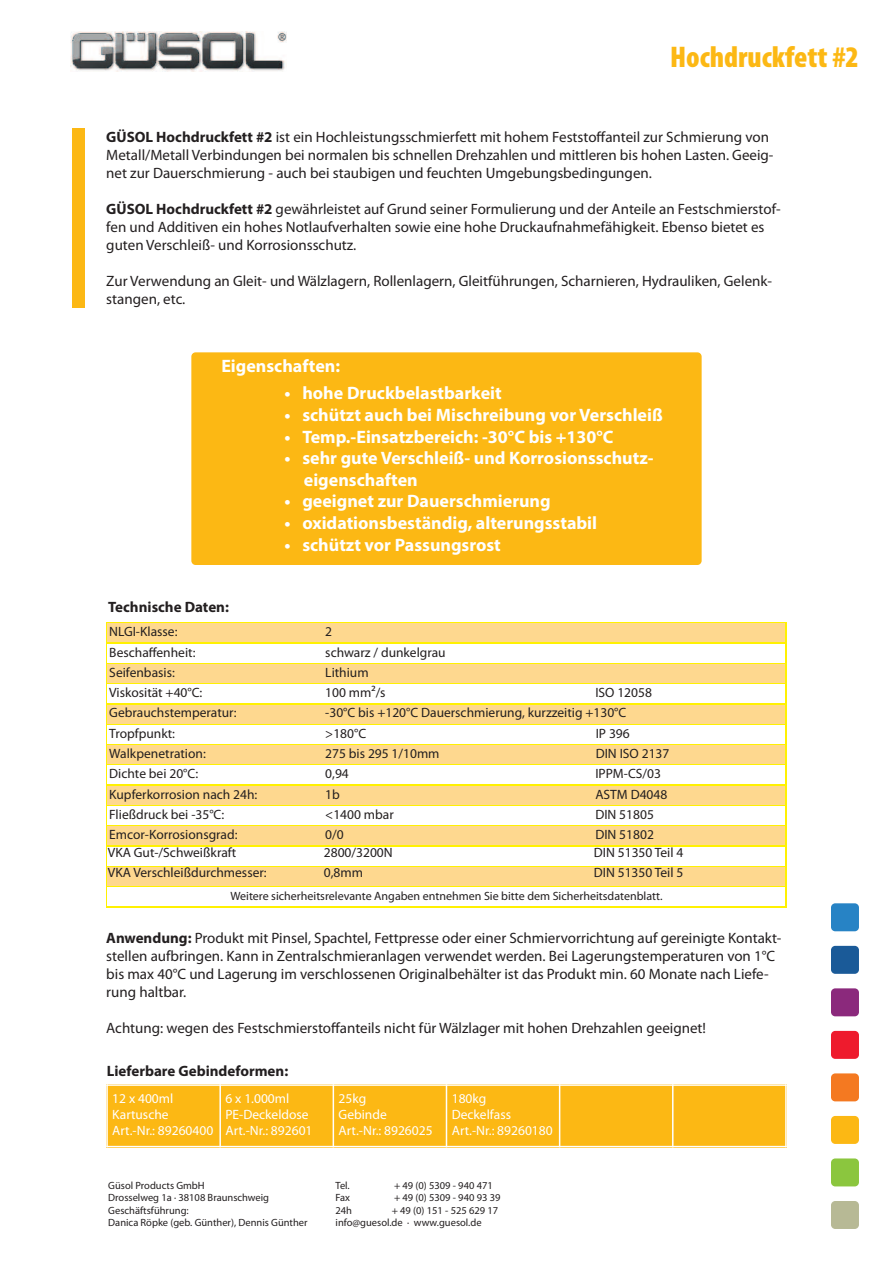
<style>
.page{position:relative;width:893px;height:1263px;background:#fff}
.page>*{position:absolute;margin:0;border:0;box-sizing:border-box;transform-origin:0 0}
.t1{font:900 condensed 30px "Myriad Pro";color:#fcb814}
.t2{font:700 18px/21.6px "Myriad Pro";color:#fff}
.t3{font:15px/18px "Myriad Pro";color:#231f20}
.t4{font:700 15px "Myriad Pro";color:#231f20}
.t5{font:13.5px "Myriad Pro";color:#231f20}
.t6{font:13.5px/16.2px "Myriad Pro";color:#fff}
.t7{font:12px "Myriad Pro";color:#231f20}
.t8{font:10.5px/12.6px "Myriad Pro";color:#231f20}
.s1{font-weight:700}
</style>
<div class="page">
<img style="left:70px;top:32px;width:217px;height:40px">
<div style="left:831px;top:903px;width:28px;height:28px;background:#2783c5;border-radius:4px"></div>
<div style="left:831px;top:946px;width:28px;height:28px;background:#1a5a98;border-radius:4px"></div>
<div style="left:831px;top:1116px;width:28px;height:28px;background:#fcb814;border-radius:4px"></div>
<div style="left:831px;top:1031px;width:28px;height:28px;background:#ee1b2d;border-radius:4px"></div>
<div style="left:831px;top:1073px;width:28px;height:28px;background:#f47921;border-radius:4px"></div>
<div style="left:831px;top:1158px;width:28px;height:28px;background:#8bc63e;border-radius:4px"></div>
<div style="left:831px;top:1201px;width:28px;height:28px;background:#b7b995;border-radius:4px"></div>
<div style="left:831px;top:988px;width:28px;height:28px;background:#8b297c;border-radius:4px"></div>
<div style="left:72px;top:128px;width:13px;height:179px;background:#fcb814"></div>
<div style="left:191px;top:352px;width:511px;height:213px;background:#fcb814;border-radius:4px"></div>
<div style="left:106px;top:622px;width:681px;height:286px;background:#fff101"></div>
<div style="left:108px;top:623px;width:677px;height:19px;background:#fed88f"></div>
<div style="left:108px;top:644px;width:677px;height:19px;background:#fff"></div>
<div style="left:108px;top:664px;width:677px;height:19px;background:#fed88f"></div>
<div style="left:108px;top:684px;width:677px;height:19px;background:#fff"></div>
<div style="left:108px;top:705px;width:677px;height:18px;background:#fed88f"></div>
<div style="left:108px;top:725px;width:677px;height:19px;background:#fff"></div>
<div style="left:108px;top:745px;width:677px;height:19px;background:#fed88f"></div>
<div style="left:108px;top:765px;width:677px;height:19px;background:#fff"></div>
<div style="left:108px;top:786px;width:677px;height:19px;background:#fed88f"></div>
<div style="left:108px;top:806px;width:677px;height:19px;background:#fff"></div>
<div style="left:108px;top:826px;width:677px;height:19px;background:#fed88f"></div>
<div style="left:108px;top:847px;width:677px;height:18px;background:#fff"></div>
<div style="left:108px;top:867px;width:677px;height:19px;background:#fed88f"></div>
<div style="left:108px;top:887px;width:677px;height:19px;background:#fff"></div>
<div style="left:106px;top:1084px;width:114px;height:63px;background:#fcb814"></div>
<div style="left:220px;top:1084px;width:113px;height:63px;background:#fcb814"></div>
<div style="left:333px;top:1084px;width:113px;height:63px;background:#fcb814"></div>
<div style="left:446px;top:1084px;width:114px;height:63px;background:#fcb814"></div>
<div style="left:560px;top:1084px;width:113px;height:63px;background:#fcb814"></div>
<div style="left:673px;top:1084px;width:114px;height:63px;background:#fcb814"></div>
<hr style="left:106px;top:1084px;width:2px;height:63px;background:#fff">
<hr style="left:219px;top:1084px;width:2px;height:63px;background:#fff">
<hr style="left:333px;top:1084px;width:1px;height:63px;background:#fff">
<hr style="left:446px;top:1084px;width:1px;height:63px;background:#fff">
<hr style="left:559px;top:1084px;width:1px;height:63px;background:#fff">
<hr style="left:672px;top:1084px;width:1px;height:63px;background:#fff">
<hr style="left:785px;top:1084px;width:2px;height:63px;background:#fff">
<hr style="left:106px;top:1084px;width:681px;height:2px;background:#fff">
<hr style="left:106px;top:1146px;width:681px;height:1px;background:#fff">
<h1 class="t1" style="left:670px;top:40px;width:190px">Hochdruckfett #2</h1>
<p class="t3" style="left:106px;top:128px;width:669px"><span class="s1">GÜSOL Hochdruckfett #2</span> ist ein Hochleistungsschmierfett mit hohem Feststoffanteil zur Schmierung von<br>Metall/Metall Verbindungen bei normalen bis schnellen Drehzahlen und mittleren bis hohen Lasten. Geeig&shy;net zur Dauerschmierung - auch bei staubigen und feuchten Umgebungsbedingungen.</p>
<p class="t3" style="left:106px;top:200px;width:676px"><span class="s1">GÜSOL Hochdruckfett #2</span> gewährleistet auf Grund seiner Formulierung und der Anteile an Festschmierstof&shy;fen und Additiven ein hohes Notlaufverhalten sowie eine hohe Druckaufnahmefähigkeit. Ebenso bietet es guten Verschleiß- und Korrosionsschutz.</p>
<p class="t3" style="left:106px;top:272px;width:667px">Zur Verwendung an Gleit- und Wälzlagern, Rollenlagern, Gleitführungen, Scharnieren, Hydrauliken, Gelenk&shy;stangen, etc.</p>
<p class="t2" style="left:221px;top:354px;width:120px">Eigenschaften:</p>
<p class="t2" style="left:284px;top:382px;width:219px">• hohe Druckbelastbarkeit</p>
<p class="t2" style="left:284px;top:404px;width:380px">• schützt auch bei Mischreibung vor Verschleiß</p>
<p class="t2" style="left:284px;top:425px;width:331px">• Temp.-Einsatzbereich: -30°C bis +130°C</p>
<p class="t2" style="left:304px;top:447px;width:351px;text-indent:-19px">• sehr gute Verschleiß- und Korrosionsschutz&shy;eigenschaften</p>
<p class="t2" style="left:284px;top:490px;width:268px">• geeignet zur Dauerschmierung</p>
<p class="t2" style="left:284px;top:512px;width:314px">• oxidationsbeständig, alterungsstabil</p>
<p class="t2" style="left:284px;top:533px;width:218px">• schützt vor Passungsrost</p>
<p class="t4" style="left:108px;top:597px;width:122px">Technische Daten:</p>
<p class="t5" style="left:109px;top:624px;width:70px">NLGI-Klasse:</p>
<p class="t5" style="left:325px;top:624px;width:8px">2</p>
<p class="t5" style="left:109px;top:645px;width:88px">Beschaffenheit:</p>
<p class="t5" style="left:325px;top:645px;width:122px">schwarz / dunkelgrau</p>
<p class="t5" style="left:109px;top:665px;width:67px">Seifenbasis:</p>
<p class="t5" style="left:325px;top:665px;width:45px">Lithium</p>
<p class="t5" style="left:109px;top:685px;width:95px">Viskosität +40°C:</p>
<p class="t5" style="left:325px;top:685px;width:62px">100 mm²/s</p>
<p class="t5" style="left:595px;top:685px;width:58px">ISO 12058</p>
<p class="t5" style="left:109px;top:705px;width:129px">Gebrauchstemperatur:</p>
<p class="t5" style="left:325px;top:705px;width:303px">-30°C bis +120°C Dauerschmierung, kurzzeitig +130°C</p>
<p class="t5" style="left:109px;top:726px;width:67px">Tropfpunkt:</p>
<p class="t5" style="left:325px;top:726px;width:42px">&gt;180°C</p>
<p class="t5" style="left:596px;top:726px;width:36px">IP 396</p>
<p class="t5" style="left:109px;top:746px;width:98px">Walkpenetration:</p>
<p class="t5" style="left:325px;top:746px;width:116px">275 bis 295 1/10mm</p>
<p class="t5" style="left:596px;top:746px;width:75px">DIN ISO 2137</p>
<p class="t5" style="left:109px;top:766px;width:90px">Dichte bei 20°C:</p>
<p class="t5" style="left:325px;top:766px;width:25px">0,94</p>
<p class="t5" style="left:595px;top:766px;width:67px">IPPM-CS/03</p>
<p class="t5" style="left:109px;top:787px;width:150px">Kupferkorrosion nach 24h:</p>
<p class="t5" style="left:325px;top:787px;width:16px">1b</p>
<p class="t5" style="left:595px;top:787px;width:74px">ASTM D4048</p>
<p class="t5" style="left:109px;top:807px;width:116px">Fließdruck bei -35°C:</p>
<p class="t5" style="left:325px;top:807px;width:70px">&lt;1400 mbar</p>
<p class="t5" style="left:595px;top:807px;width:60px">DIN 51805</p>
<p class="t5" style="left:109px;top:827px;width:130px">Emcor-Korrosionsgrad:</p>
<p class="t5" style="left:325px;top:827px;width:20px">0/0</p>
<p class="t5" style="left:595px;top:827px;width:60px">DIN 51802</p>
<p class="t5" style="left:108px;top:845px;width:130px">VKA Gut-/Schweißkraft</p>
<p class="t5" style="left:324px;top:845px;width:70px">2800/3200N</p>
<p class="t5" style="left:594px;top:845px;width:91px">DIN 51350 Teil 4</p>
<p class="t5" style="left:108px;top:865px;width:160px">VKA Verschleißdurchmesser:</p>
<p class="t5" style="left:324px;top:865px;width:41px">0,8mm</p>
<p class="t5" style="left:594px;top:865px;width:91px">DIN 51350 Teil 5</p>
<p class="t7" style="left:230px;top:889px;width:434px">Weitere sicherheitsrelevante Angaben entnehmen Sie bitte dem Sicherheitsdatenblatt.</p>
<p class="t3" style="left:106px;top:929px;width:677px"><span class="s1">Anwendung:</span> Produkt mit Pinsel, Spachtel, Fettpresse oder einer Schmiervorrichtung auf gereinigte Kontakt&shy;stellen aufbringen. Kann in Zentralschmieranlagen verwendet werden. Bei Lagerungstemperaturen von 1°C bis max 40°C und Lagerung im verschlossenen Originalbehälter ist das Produkt min. 60 Monate nach Liefe&shy;rung haltbar.</p>
<p class="t3" style="left:106px;top:1019px;width:601px">Achtung: wegen des Festschmierstoffanteils nicht für Wälzlager mit hohen Drehzahlen geeignet!</p>
<p class="t4" style="left:107px;top:1061px;width:183px">Lieferbare Gebindeformen:</p>
<p class="t6" style="left:112px;top:1091px;width:102px">12 x 400ml<br>Kartusche<br>Art.-Nr.: 89260400</p>
<p class="t6" style="left:225px;top:1091px;width:89px">6 x 1.000ml<br>PE-Deckeldose<br>Art.-Nr.: 892601</p>
<p class="t6" style="left:339px;top:1091px;width:96px">25kg<br>Gebinde<br>Art.-Nr.: 8926025</p>
<p class="t6" style="left:452px;top:1091px;width:102px">180kg<br>Deckelfass<br>Art.-Nr.: 89260180</p>
<p class="t8" style="left:108px;top:1179px;width:201px">Güsol Products GmbH<br>Drosselweg 1a · 38108 Braunschweig<br>Geschäftsführung:<br>Danica Röpke (geb. Günther), Dennis Günther</p>
<p class="t8" style="left:336px;top:1179px;width:16px">Tel.</p>
<p class="t8" style="left:394px;top:1179px;width:100px">+ 49 (0) 5309 - 940 471</p>
<p class="t8" style="left:336px;top:1191px;width:16px">Fax</p>
<p class="t8" style="left:394px;top:1191px;width:108px">+ 49 (0) 5309 - 940 93 39</p>
<p class="t8" style="left:336px;top:1204px;width:18px">24h</p>
<p class="t8" style="left:336px;top:1204px;width:164px;text-indent:56px">+ 49 (0) 151 - 525 629 17 info@guesol.de · www.guesol.de</p>
</div>
